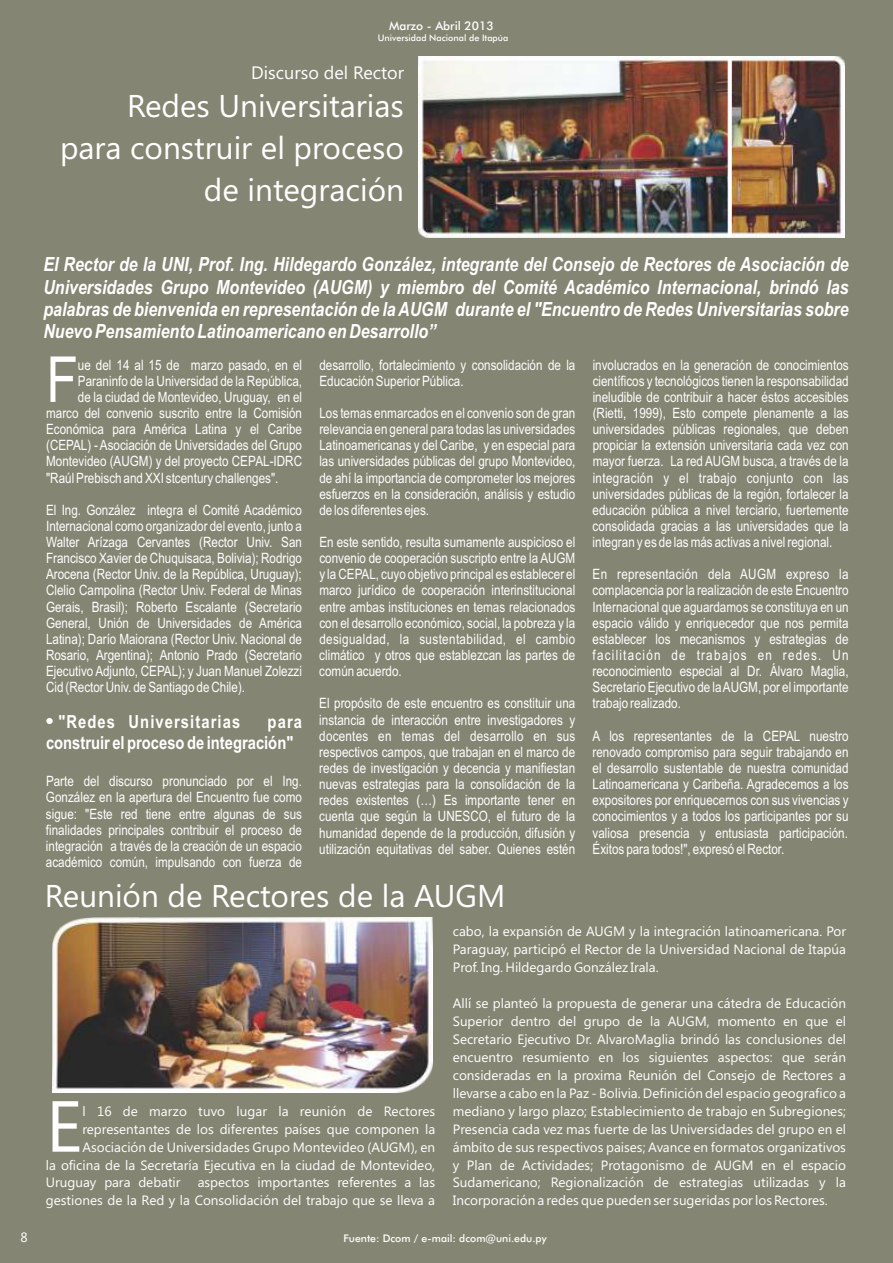
<style>
.page{position:relative;width:893px;height:1263px;background:#858573}
.page>*{position:absolute;margin:0;border:0;box-sizing:border-box;transform-origin:0 0}
.t1{font:72.15px "Segoe UI";color:#fff}
.t2{font:63.45px "Arial Narrow";color:#fff}
.t3{font:31.5px/41.8px "Segoe UI";color:#fff;text-align:right}
.t4{font:italic 700 19.5px/22.4px "Arial Narrow";color:#fff;text-align:justify}
.t5{font:700 18px "Arial Narrow";color:#fff}
.t6{font:700 18px "Arial Narrow";letter-spacing:.06em;color:#fff}
.t7{font:18px "Segoe UI";color:#fff}
.t8{font:14.25px/16.2px "Arial Narrow";color:#fff}
.t9{font:13.5px/18px "Segoe UI";color:#fff;text-align:justify}
.t10{font:500 12px "Futura BT";color:#fff}
.t11{font:500 10.5px "Futura BT";color:#fff}
.t12{font:500 9px "Futura BT";color:#fff}
</style>
<div class="page">
<img style="left:53px;top:917px;width:380px;height:175px">
<img style="left:418px;top:56px;width:426px;height:182px">
<svg style="left:727px;top:56px;width:5px;height:181px"></svg>
<div style="left:46px;top:718px;width:7px;height:6px;background:#fff;border-radius:50%"></div>
<p class="t10" style="left:389px;top:21px;width:106px">Marzo - Abril 2013</p>
<p class="t12" style="left:378px;top:34px;width:132px">Universidad Nacional de Itapúa</p>
<p class="t7" style="left:251px;top:65px;width:154px">Discurso del Rector</p>
<h3 class="t3" style="left:60px;top:88px;width:345px">Redes Universitarias para construir el proceso de integración</h3>
<p class="t4" style="left:43px;top:255px;width:807px">El Rector de la UNI, Prof. Ing. Hildegardo González, integrante del Consejo de Rectores de Asociación de Universidades Grupo Montevideo (AUGM) y miembro del Comité Académico Internacional, brindó las palabras de bienvenida en representación de la AUGM durante el "Encuentro de Redes Universitarias sobre Nuevo Pensamiento Latinoamericano en Desarrollo”</p>
<h2 class="t2" style="left:46px;top:356px;width:33px">F</h2>
<p class="t8" style="left:78px;top:358px;width:772px">ue del 14 al 15 de marzo pasado, en el desarrollo, fortalecimiento y consolidación de la involucrados en la generación de conocimientos<br>Paraninfo de la Universidad de la República, Educación Superior Pública.</p>
<p class="t8" style="left:593px;top:374px;width:257px">científicos y tecnológicos tienen la responsabilidad</p>
<p class="t8" style="left:46px;top:390px;width:804px;text-align:justify;text-indent:547px">ineludible de contribuir a hacer éstos accesibles marco del convenio suscrito entre la Comisión Los temas enmarcados en el convenio son de gran (Rietti, 1999), Esto compete plenamente a las Económica para América Latina y el Caribe relevancia en general para todas las universidades universidades públicas regionales, que deben (CEPAL) - Asociación de Universidades del Grupo Latinoamericanas y del Caribe, y en especial para propiciar la extensión universitaria cada vez con Montevideo (AUGM) y del proyecto CEPAL-IDRC las universidades públicas del grupo Montevideo, mayor fuerza. La red AUGM busca, a través de la "Raúl Prebisch and XXI stcentury challenges".</p>
<p class="t8" style="left:78px;top:390px;width:226px">de la ciudad de Montevideo, Uruguay, en el</p>
<p class="t8" style="left:319px;top:471px;width:531px">de ahí la importancia de comprometer los mejores integración y el trabajo conjunto con las</p>
<p class="t8" style="left:319px;top:487px;width:531px">esfuerzos en la consideración, análisis y estudio universidades públicas de la región, fortalecer la</p>
<p class="t8" style="left:46px;top:503px;width:385px">El Ing. González integra el Comité Académico de los diferentes ejes.</p>
<p class="t8" style="left:593px;top:503px;width:258px">educación pública a nivel terciario, fuertemente</p>
<p class="t8" style="left:46px;top:519px;width:258px">Internacional como organizador del evento, junto a</p>
<p class="t8" style="left:46px;top:519px;width:804px;text-indent:547px">consolidada gracias a las universidades que la Walter Arízaga Cervantes (Rector Univ. San En este sentido, resulta sumamente auspicioso el integran y es de las más activas a nivel regional.<br>Francisco Xavier de Chuquisaca, Bolivia); Rodrigo convenio de cooperación suscripto entre la AUGM<br>Arocena (Rector Univ. de la República, Uruguay); y la CEPAL, cuyo objetivo principal es establecer el En representación dela AUGM expreso la Clelio Campolina (Rector Univ. Federal de Minas marco jurídico de cooperación interinstitucional complacencia por la realización de este Encuentro Gerais, Brasil); Roberto Escalante (Secretario entre ambas instituciones en temas relacionados Internacional que aguardamos se constituya en un General, Unión de Universidades de América con el desarrollo económico, social, la pobreza y la espacio válido y enriquecedor que nos permita Latina); Darío Maiorana (Rector Univ. Nacional de desigualdad, la sustentabilidad, el cambio establecer los mecanismos y estrategias de Rosario, Argentina); Antonio Prado (Secretario climático y otros que establezcan las partes de facilitación de trabajos en redes. Un Ejecutivo Adjunto, CEPAL); y Juan Manuel Zolezzi común acuerdo.</p>
<p class="t8" style="left:593px;top:664px;width:258px">reconocimiento especial al Dr. Álvaro Maglia,</p>
<p class="t8" style="left:46px;top:680px;width:201px">Cid (Rector Univ. de Santiago de Chile).</p>
<p class="t8" style="left:319px;top:680px;width:531px;text-indent:273px">Secretario Ejecutivo de la AUGM, por el importante<br>El propósito de este encuentro es constituir una trabajo realizado.<br>instancia de interacción entre investigadores y</p>
<p class="t6" style="left:58px;top:715px;width:183px">"Redes Universitarias</p>
<p class="t5" style="left:268px;top:715px;width:36px">para</p>
<p class="t8" style="left:319px;top:729px;width:531px">docentes en temas del desarrollo en sus A los representantes de la CEPAL nuestro</p>
<p class="t5" style="left:46px;top:736px;width:249px">construir el proceso de integración"</p>
<p class="t8" style="left:319px;top:745px;width:531px">respectivos campos, que trabajan en el marco de renovado compromiso para seguir trabajando en</p>
<p class="t8" style="left:319px;top:761px;width:531px">redes de investigación y decencia y manifiestan el desarrollo sustentable de nuestra comunidad</p>
<p class="t8" style="left:46px;top:777px;width:804px">Parte del discurso pronunciado por el Ing. nuevas estrategias para la consolidación de la Latinoamericana y Caribeña. Agradecemos a los</p>
<p class="t8" style="left:46px;top:793px;width:804px">González en la apertura del Encuentro fue como redes existentes (…) Es importante tener en expositores por enriquecernos con sus vivencias y</p>
<p class="t8" style="left:46px;top:810px;width:804px">sigue: "Este red tiene entre algunas de sus cuenta que según la UNESCO, el futuro de la conocimientos y a todos los participantes por su</p>
<p class="t8" style="left:46px;top:826px;width:803px">finalidades principales contribuir el proceso de humanidad depende de la producción, difusión y valiosa presencia y entusiasta participación.</p>
<p class="t8" style="left:46px;top:842px;width:740px">integración a través de la creación de un espacio utilización equitativas del saber. Quienes estén Éxitos para todos!", expresó el Rector.</p>
<p class="t8" style="left:46px;top:855px;width:258px">académico común, impulsando con fuerza de</p>
<h3 class="t3" style="left:45px;top:877px;width:462px">Reunión de Rectores de la AUGM</h3>
<p class="t9" style="left:453px;top:923px;width:395px">cabo, la expansión de AUGM y la integración latinoamericana. Por Paraguay, participó el Rector de la Universidad Nacional de Itapúa Prof. Ing. Hildegardo González Irala.</p>
<p class="t9" style="left:453px;top:995px;width:395px">Allí se planteó la propuesta de generar una cátedra de Educación Superior dentro del grupo de la AUGM, momento en que el Secretario Ejecutivo Dr. AlvaroMaglia brindó las conclusiones del encuentro resumiento en los siguientes aspectos: que serán consideradas en la proxima Reunión del Consejo de Rectores a llevarse a cabo en la Paz - Bolivia. Definición del espacio geografico a</p>
<h1 class="t1" style="left:46px;top:1099px;width:38px">E</h1>
<p class="t9" style="left:83px;top:1103px;width:354px">l 16 de marzo tuvo lugar la reunión de Rectores</p>
<p class="t9" style="left:453px;top:1103px;width:395px">mediano y largo plazo; Establecimiento de trabajo en Subregiones;</p>
<p class="t9" style="left:82px;top:1121px;width:354px">representantes de los diferentes países que componen la</p>
<p class="t9" style="left:453px;top:1121px;width:395px">Presencia cada vez mas fuerte de las Universidades del grupo en el</p>
<p class="t9" style="left:82px;top:1139px;width:354px">Asociación de Universidades Grupo Montevideo (AUGM), en</p>
<p class="t9" style="left:453px;top:1139px;width:395px">ámbito de sus respectivos paises; Avance en formatos organizativos</p>
<p class="t9" style="left:46px;top:1157px;width:391px">la oficina de la Secretaría Ejecutiva en la ciudad de Montevideo,</p>
<p class="t9" style="left:453px;top:1157px;width:395px">y Plan de Actividades; Protagonismo de AUGM en el espacio</p>
<p class="t9" style="left:46px;top:1175px;width:136px">Uruguay para debatir</p>
<p class="t9" style="left:198px;top:1175px;width:239px">aspectos importantes referentes a las</p>
<p class="t9" style="left:453px;top:1175px;width:395px">Sudamericano; Regionalización de estrategias utilizadas y la</p>
<p class="t9" style="left:46px;top:1193px;width:391px">gestiones de la Red y la Consolidación del trabajo que se lleva a</p>
<p class="t9" style="left:453px;top:1193px;width:377px">Incorporación a redes que pueden ser sugeridas por los Rectores.</p>
<p class="t9" style="left:21px;top:1229px;width:9px">8</p>
<p class="t11" style="left:344px;top:1234px;width:205px">Fuente: Dcom / e-mail: dcom@uni.edu.py</p>
</div>
